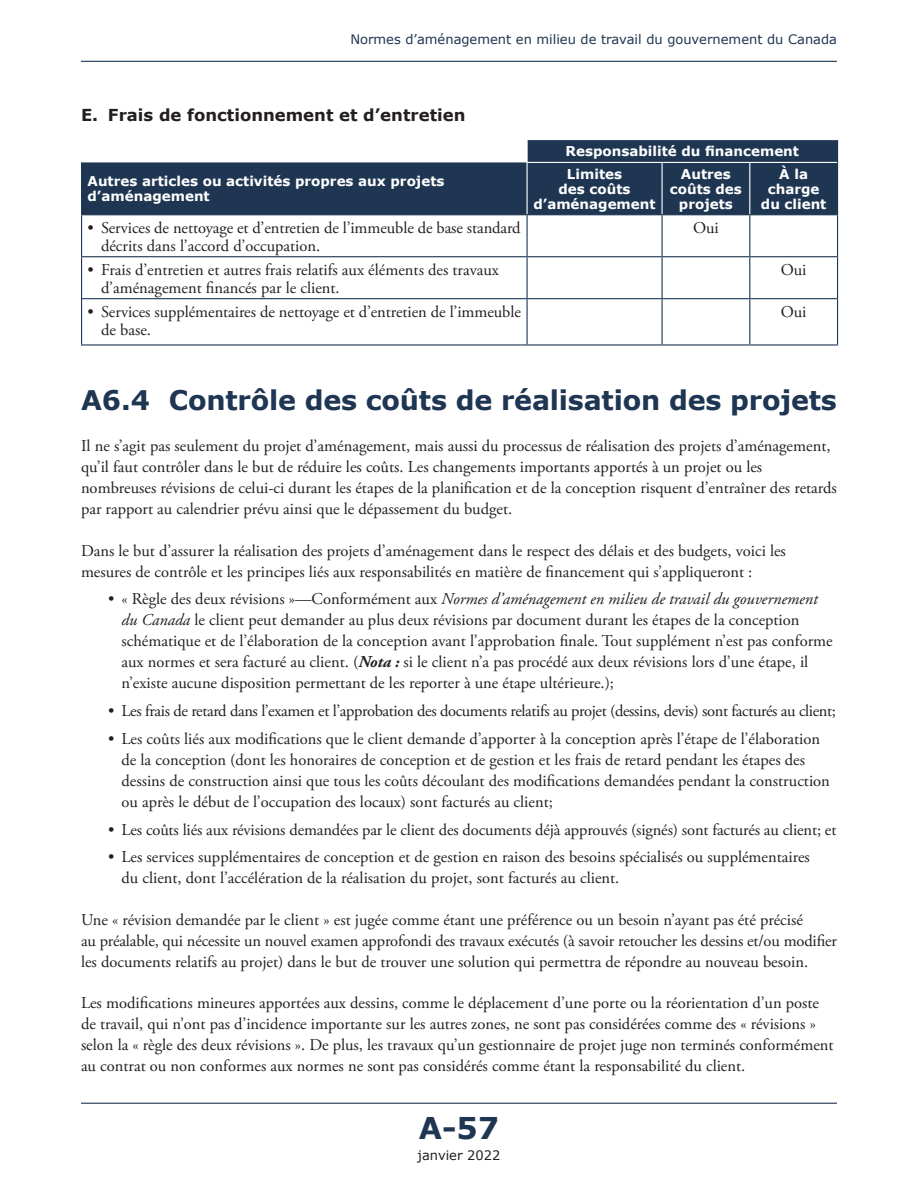
<style>
.page{position:relative;width:918px;height:1188px;background:#fff}
.page>*{position:absolute;margin:0;border:0;box-sizing:border-box;transform-origin:0 0}
.t1{font:700 30px "Verdana";color:#1e3652}
.t2{font:700 27px "Verdana";letter-spacing:-.005em;color:#1e3652}
.Para_1a{font:16.5px/21px "Adobe Garamond Pro";color:#231f20}
.Para_1b__before_bull{font:16.5px/21px "Adobe Garamond Pro";color:#231f20}
.Para_1a-2{font:16.5px "Adobe Garamond Pro";letter-spacing:-.025em;color:#231f20}
.Table_5__Title_1__mo{font:700 16.5px "Verdana";color:#231f20}
.Table_5__Yes{font:16.5px "Adobe Garamond Pro";letter-spacing:-.005em;color:#231f20}
.Table_5__Head_1{font:700 13.5px/15px "Verdana";color:#fff}
.t3{font:13.05px "Verdana";color:#1e3652}
.t4{font:13.05px "Verdana";color:#231f20}
.s1{font-style:italic}
.s2{font-weight:700;font-style:italic}
</style>
<div class="page">
<hr style="left:81px;top:1103px;width:756px;height:1px;background:#1e3652">
<hr style="left:81px;top:61px;width:756px;height:1px;background:#1e3652">
<svg style="left:82px;top:140px;width:755px;height:74px;fill:#1e3652"></svg>
<hr style="left:526px;top:140px;width:2px;height:22px;background:#fff">
<hr style="left:526px;top:163px;width:2px;height:51px;background:#fff">
<hr style="left:662px;top:163px;width:1px;height:51px;background:#fff">
<hr style="left:749px;top:163px;width:1px;height:51px;background:#fff">
<hr style="left:526px;top:162px;width:136px;height:1px;background:#fff">
<hr style="left:662px;top:162px;width:88px;height:1px;background:#fff">
<hr style="left:750px;top:162px;width:87px;height:1px;background:#fff">
<svg style="left:837px;top:140px;width:1px;height:22px"></svg>
<hr style="left:81px;top:162px;width:1px;height:52px;background:#1e3652">
<hr style="left:81px;top:214px;width:446px;height:1px;background:#1e3652">
<hr style="left:527px;top:214px;width:135px;height:1px;background:#1e3652">
<hr style="left:662px;top:214px;width:88px;height:1px;background:#1e3652">
<hr style="left:837px;top:162px;width:1px;height:52px;background:#1e3652">
<hr style="left:750px;top:214px;width:88px;height:1px;background:#1e3652">
<hr style="left:81px;top:215px;width:1px;height:41px;background:#1e3652">
<hr style="left:81px;top:257px;width:1px;height:41px;background:#1e3652">
<hr style="left:81px;top:299px;width:1px;height:45px;background:#1e3652">
<hr style="left:526px;top:215px;width:2px;height:41px;background:#1e3652">
<hr style="left:662px;top:215px;width:1px;height:41px;background:#1e3652">
<hr style="left:749px;top:215px;width:1px;height:41px;background:#1e3652">
<hr style="left:837px;top:215px;width:1px;height:41px;background:#1e3652">
<hr style="left:526px;top:257px;width:2px;height:41px;background:#1e3652">
<hr style="left:662px;top:257px;width:1px;height:41px;background:#1e3652">
<hr style="left:749px;top:257px;width:1px;height:41px;background:#1e3652">
<hr style="left:837px;top:257px;width:1px;height:41px;background:#1e3652">
<hr style="left:526px;top:299px;width:2px;height:45px;background:#1e3652">
<hr style="left:662px;top:299px;width:1px;height:45px;background:#1e3652">
<hr style="left:749px;top:299px;width:1px;height:45px;background:#1e3652">
<hr style="left:837px;top:299px;width:1px;height:45px;background:#1e3652">
<hr style="left:81px;top:256px;width:446px;height:1px;background:#1e3652">
<hr style="left:527px;top:256px;width:135px;height:1px;background:#1e3652">
<hr style="left:662px;top:256px;width:88px;height:1px;background:#1e3652">
<hr style="left:750px;top:256px;width:88px;height:1px;background:#1e3652">
<hr style="left:81px;top:298px;width:446px;height:1px;background:#1e3652">
<hr style="left:527px;top:298px;width:135px;height:1px;background:#1e3652">
<hr style="left:662px;top:298px;width:88px;height:1px;background:#1e3652">
<hr style="left:750px;top:298px;width:88px;height:1px;background:#1e3652">
<hr style="left:81px;top:344px;width:446px;height:2px;background:#1e3652">
<hr style="left:527px;top:344px;width:135px;height:2px;background:#1e3652">
<hr style="left:662px;top:344px;width:88px;height:2px;background:#1e3652">
<hr style="left:750px;top:344px;width:88px;height:2px;background:#1e3652">
<p class="t3" style="left:350px;top:30px;width:488px">Normes d’aménagement en milieu de travail du gouvernement du Canada</p>
<p class="Table_5__Title_1__mo" style="left:81px;top:103px;width:386px">E. Frais de fonctionnement et d’entretien</p>
<p class="Table_5__Head_1" style="left:566px;top:144px;width:235px">Responsabilité du financement</p>
<p class="Table_5__Head_1" style="left:88px;top:174px;width:358px">Autres articles ou activités propres aux projets d’aménagement</p>
<p class="Table_5__Head_1" style="left:559px;top:166px;width:74px;text-align:center">Limites des coûts</p>
<p class="Table_5__Head_1" style="left:533px;top:196px;width:124px">d’aménagement</p>
<p class="Table_5__Head_1" style="left:681px;top:166px;width:51px">Autres</p>
<p class="Table_5__Head_1" style="left:670px;top:181px;width:74px">coûts des</p>
<p class="Table_5__Head_1" style="left:679px;top:196px;width:55px">projets</p>
<p class="Table_5__Head_1" style="left:779px;top:166px;width:30px">À la</p>
<p class="Table_5__Head_1" style="left:768px;top:181px;width:53px">charge</p>
<p class="Table_5__Head_1" style="left:761px;top:196px;width:67px">du client</p>
<p class="Para_1a" style="left:101px;top:219px;width:421px;line-height:18px;text-indent:-14px">• Services de nettoyage et d’entretien de l’immeuble de base standard décrits dans l’accord d’occupation.</p>
<p class="Table_5__Yes" style="left:693px;top:218px;width:27px">Oui</p>
<p class="Para_1a" style="left:101px;top:261px;width:399px;line-height:18px;text-indent:-14px">• Frais d’entretien et autres frais relatifs aux éléments des travaux d’aménagement financés par le client.</p>
<p class="Table_5__Yes" style="left:781px;top:260px;width:27px">Oui</p>
<p class="Para_1a" style="left:101px;top:303px;width:421px;line-height:18px;text-indent:-14px">• Services supplémentaires de nettoyage et d’entretien de l’immeuble de base.</p>
<p class="Table_5__Yes" style="left:781px;top:302px;width:27px">Oui</p>
<p class="t2" style="left:81px;top:381px;width:757px">A6.4 Contrôle des coûts de réalisation des projets</p>
<p class="Para_1a" style="left:81px;top:436px;width:757px">Il ne s’agit pas seulement du projet d’aménagement, mais aussi du processus de réalisation des projets d’aménagement, qu’il faut contrôler dans le but de réduire les coûts. Les changements importants apportés à un projet ou les nombreuses révisions de celui--ci durant les étapes de la planification et de la conception risquent d’entraîner des retards par rapport au calendrier prévu ainsi que le dépassement du budget.</p>
<p class="Para_1b__before_bull" style="left:81px;top:540px;width:706px">Dans le but d’assurer la réalisation des projets d’aménagement dans le respect des délais et des budgets, voici les mesures de contrôle et les principes liés aux responsabilités en matière de financement qui s’appliqueront :</p>
<p class="Para_1a" style="left:122px;top:589px;width:713px;text-indent:-14px">• « Règle des deux révisions »—Conformément aux <span class="s1">Normes d’aménagement en milieu de travail du gouvernement du Canada</span> le client peut demander au plus deux révisions par document durant les étapes de la conception schématique et de l’élaboration de la conception avant l’approbation finale. Tout supplément n’est pas conforme aux normes et sera facturé au client. (<span class="s2">Nota :</span> si le client n’a pas procédé aux deux révisions lors d’une étape, il n’existe aucune disposition permettant de les reporter à une étape ultérieure.);</p>
<p class="Para_1a-2" style="left:108px;top:701px;width:730px">• Les frais de retard dans l’examen et l’approbation des documents relatifs au projet (dessins, devis) sont facturés au client;</p>
<p class="Para_1a" style="left:122px;top:729px;width:710px;text-indent:-14px">• Les coûts liés aux modifications que le client demande d’apporter à la conception après l’étape de l’élaboration de la conception (dont les honoraires de conception et de gestion et les frais de retard pendant les étapes des dessins de construction ainsi que tous les coûts découlant des modifications demandées pendant la construction ou après le début de l’occupation des locaux) sont facturés au client;</p>
<p class="Para_1a" style="left:108px;top:819px;width:730px">• Les coûts liés aux révisions demandées par le client des documents déjà approuvés (signés) sont facturés au client; et</p>
<p class="Para_1a" style="left:122px;top:847px;width:690px;text-indent:-14px">• Les services supplémentaires de conception et de gestion en raison des besoins spécialisés ou supplémentaires du client, dont l’accélération de la réalisation du projet, sont facturés au client.</p>
<p class="Para_1a" style="left:81px;top:909px;width:758px">Une « révision demandée par le client » est jugée comme étant une préférence ou un besoin n’ayant pas été précisé<br>au préalable, qui nécessite un nouvel examen approfondi des travaux exécutés (à savoir retoucher les dessins et/ou modifier les documents relatifs au projet) dans le but de trouver une solution qui permettra de répondre au nouveau besoin.</p>
<p class="Para_1a" style="left:81px;top:993px;width:754px">Les modifications mineures apportées aux dessins, comme le déplacement d’une porte ou la réorientation d’un poste de travail, qui n’ont pas d’incidence importante sur les autres zones, ne sont pas considérées comme des « révisions » selon la « règle des deux révisions ». De plus, les travaux qu’un gestionnaire de projet juge non terminés conformément au contrat ou non conformes aux normes ne sont pas considérés comme étant la responsabilité du client.</p>
<h1 class="t1" style="left:419px;top:1107px;width:82px">A-57</h1>
<p class="t4" style="left:418px;top:1146px;width:84px">janvier 2022</p>
</div>
